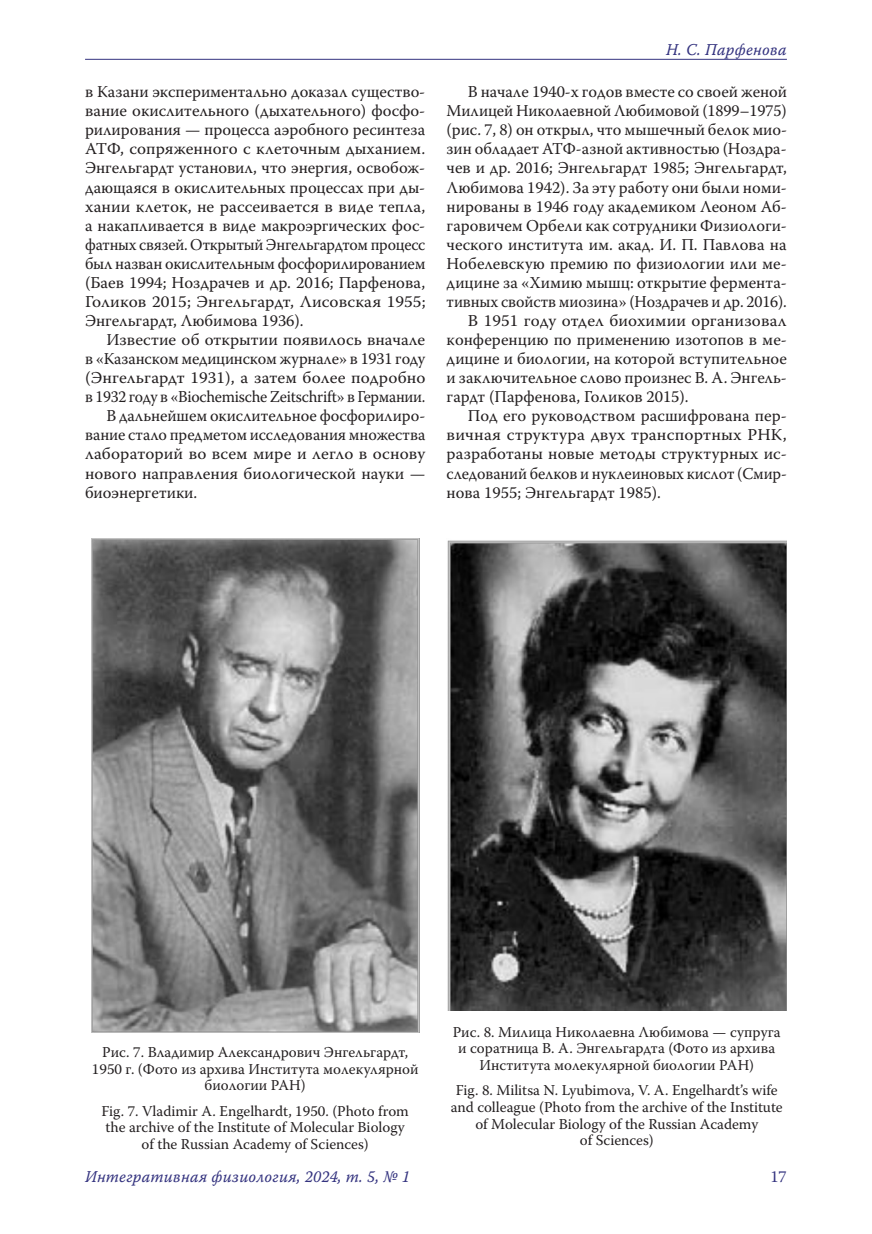
<style>
.page{position:relative;width:872px;height:1234px;background:#fff}
.page>*{position:absolute;margin:0;border:0;box-sizing:border-box;transform-origin:0 0}
.Body{font:16.5px/19px "Warnock Pro";color:#231f20;text-align:justify}
.t1{font:16.5px "Warnock Pro It Capt";letter-spacing:.01em;color:#34337f;scale:.95 1}
.t2{font:16.5px "Warnock Pro";color:#34337f}
.RIS{font:15px/16.5px "Warnock Pro";color:#231f20;text-align:center}
</style>
<div class="page">
<hr style="left:85px;top:59px;width:702px;height:1px;background:#34337f">
<img style="left:91px;top:538px;width:328px;height:494px">
<img style="left:447px;top:540px;width:340px;height:469px">
<p class="Body" style="left:85px;top:82px;width:342px">в Казани экспериментально доказал существо&shy;вание окислительного (дыхательного) фосфо&shy;рилирования — процесса аэробного ресинтеза АТФ, сопряженного с клеточным дыханием.<br>Энгельгардт установил, что энергия, освобож&shy;дающаяся в окислительных процессах при ды&shy;хании клеток, не рассеивается в виде тепла, а накапливается в виде макроэргических фос&shy;фатных связей. Открытый Энгельгардтом процесс был назван окислительным фосфорилированием (Баев 1994; Ноздрачев и др. 2016; Парфенова, Голиков 2015; Энгельгардт, Лисовская 1955; Энгельгардт, Любимова 1936).</p>
<p class="Body" style="left:85px;top:330px;width:342px;text-indent:21px">Известие об открытии появилось вначале в «Казанском медицинском журнале» в 1931 году (Энгельгардт 1931), а затем более подробно в 1932 году в «Biochemische Zeitschrift» в Германии.</p>
<p class="Body" style="left:85px;top:406px;width:342px;text-indent:21px">В дальнейшем окислительное фосфорилиро&shy;вание стало предметом исследования множества лабораторий во всем мире и легло в основу нового направления биологической науки — биоэнергетики.</p>
<p class="t1" style="left:666px;top:39px;width:129px">Н. С. Парфенова</p>
<p class="Body" style="left:446px;top:82px;width:342px;text-indent:21px">В начале 1940-х годов вместе со своей женой Милицей Николаевной Любимовой (1899–1975) (рис. 7, 8) он открыл, что мышечный белок мио&shy;зин обладает АТФ-азной активностью (Ноздра&shy;чев и др. 2016; Энгельгардт 1985; Энгельгардт, Любимова 1942). За эту работу они были номи&shy;нированы в 1946 году академиком Леоном Аб&shy;гаровичем Орбели как сотрудники Физиологи&shy;ческого института им. акад. И. П. Павлова на Нобелевскую премию по физиологии или ме&shy;дицине за «Химию мышц: открытие фермента&shy;тивных свойств миозина» (Ноздрачев и др. 2016).</p>
<p class="Body" style="left:446px;top:311px;width:342px;text-indent:21px">В 1951 году отдел биохимии организовал конференцию по применению изотопов в ме&shy;дицине и биологии, на которой вступительное и заключительное слово произнес В. А. Энгель&shy;гардт (Парфенова, Голиков 2015).</p>
<p class="Body" style="left:446px;top:406px;width:342px;text-indent:21px">Под его руководством расшифрована пер&shy;вичная структура двух транспортных РНК, разработаны новые методы структурных ис&shy;следований белков и нуклеиновых кислот (Смир&shy;нова 1955; Энгельгардт 1985).</p>
<p class="RIS" style="left:92px;top:1043px;width:328px">Рис. 7. Владимир Александрович Энгельгардт,<br>1950 г. (Фото из архива Института молекулярной биологии РАН)</p>
<p class="RIS" style="left:101px;top:1101px;width:309px">Fig. 7. Vladimir A. Engelhardt, 1950. (Photo from the archive of the Institute of Molecular Biology of the Russian Academy of Sciences)</p>
<p class="RIS" style="left:453px;top:1023px;width:329px">Рис. 8. Милица Николаевна Любимова — супруга и соратница В. А. Энгельгардта (Фото из архива<br>Института молекулярной биологии РАН)</p>
<p class="RIS" style="left:451px;top:1081px;width:333px">Fig. 8. Militsa N. Lyubimova, V. A. Engelhardt’s wife and colleague (Photo from the archive of the Institute of Molecular Biology of the Russian Academy<br>of Sciences)</p>
<p class="t1" style="left:85px;top:1166px;width:344px">Интегративная физиология, 2024, т. 5, № 1</p>
<p class="t2" style="left:770px;top:1166px;width:18px">17</p>
</div>
